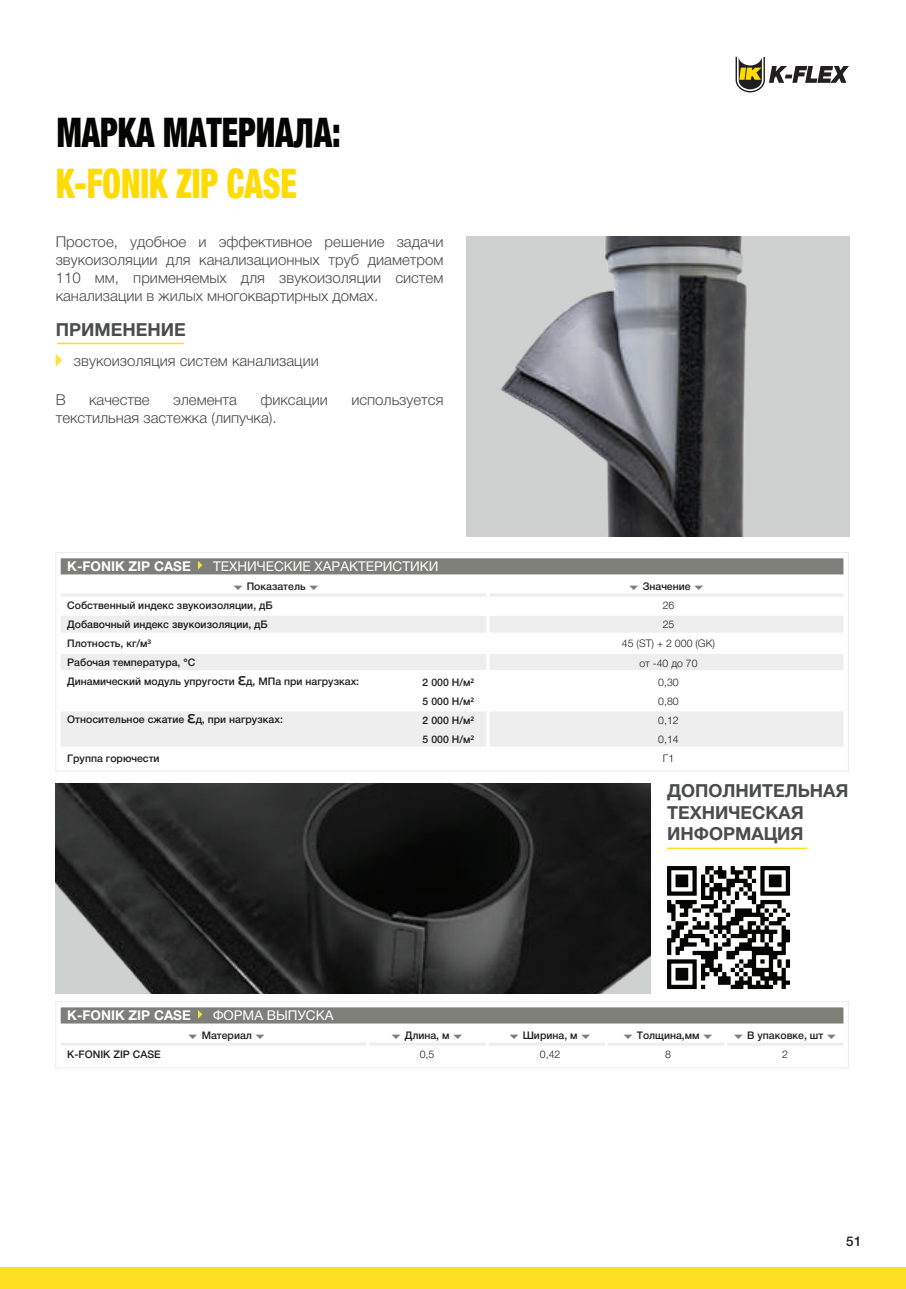
<style>
.page{position:relative;width:906px;height:1289px;background:#fff}
.page>*{position:absolute;margin:0;border:0;box-sizing:border-box;transform-origin:0 0}
.t1{font:900 condensed 40.65px "Helvetica Neue";color:#040503;scale:.81 1}
.t2{font:900 condensed 40.65px "Helvetica Neue";color:#ffdc01;scale:.81 1}
.t3{font:700 18px/21.6px "Helvetica Neue Cyr";color:#4b4c4d}
.t4{font:300 15px/18px "Helvetica Neue Cyr";color:#494a49;text-align:justify}
.t5{font:13.5px "Helvetica Neue Cyr";color:#fff}
.t6{font:700 13.5px "Helvetica Neue Cyr";color:#fff}
.t7{font:500 13.5px "Helvetica Neue Cyr";color:#231f20}
.t8{font:500 10.5px/19px "Helvetica Neue Cyr";color:#211e1e;text-align:justify}
.t9{font:300 10.5px/19.2px "Helvetica Neue Cyr";color:#211e1e}
.t10{font:500 10.5px "Helvetica Neue Cyr";color:#231f20}
.s1{font-family:"Open Sans";font-weight:600}
.s2{font-family:"Open Sans";font-weight:600;font-size:16.5px}
</style>
<div class="page">
<div style="left:0;top:1266px;width:906px;height:22px;background:#ffdd21"></div>
<svg style="left:735px;top:57px;width:114px;height:35px"></svg>
<div style="left:467px;top:236px;width:382px;height:300px;background:#cfd0d0"></div>
<img style="left:501px;top:236px;width:246px;height:300px">
<hr style="left:57px;top:343px;width:127px;height:1px;background:#ffdd21">
<svg style="left:56px;top:354px;width:6px;height:13px"></svg>
<div style="left:59px;top:1005px;width:786px;height:20px;background:#7f7f7a"></div>
<div style="left:55px;top:1001px;width:794px;height:67px;border:1px solid #edeeef"></div>
<hr style="left:59px;top:1042px;width:786px;height:3px;background:#edeeed">
<hr style="left:59px;top:1023px;width:786px;height:3px;background:#fff">
<div style="left:58px;top:1004px;width:788px;height:60px;border:3px solid #fff"></div>
<hr style="left:366px;top:1025px;width:3px;height:38px;background:#fff">
<hr style="left:485px;top:1025px;width:3px;height:38px;background:#fff">
<hr style="left:605px;top:1025px;width:3px;height:38px;background:#fff">
<hr style="left:724px;top:1025px;width:3px;height:38px;background:#fff">
<svg style="left:198px;top:1010px;width:4px;height:8px"></svg>
<img style="left:56px;top:783px;width:595px;height:210px">
<hr style="left:667px;top:847px;width:140px;height:2px;background:#ffdd21">
<div style="left:59px;top:614px;width:786px;height:19px;background:#edeeed"></div>
<div style="left:59px;top:652px;width:786px;height:19px;background:#edeeed"></div>
<div style="left:59px;top:710px;width:786px;height:38px;background:#edeeed"></div>
<div style="left:59px;top:557px;width:786px;height:19px;background:#7f7f7a"></div>
<div style="left:55px;top:552px;width:794px;height:219px;border:1px solid #edeeef"></div>
<hr style="left:59px;top:612px;width:786px;height:3px;background:#fff">
<hr style="left:59px;top:593px;width:786px;height:3px;background:#edeeed">
<hr style="left:59px;top:574px;width:786px;height:3px;background:#fff">
<div style="left:58px;top:555px;width:788px;height:213px;border:3px solid #fff"></div>
<hr style="left:59px;top:651px;width:786px;height:3px;background:#fff">
<hr style="left:59px;top:632px;width:786px;height:2px;background:#fff">
<hr style="left:59px;top:670px;width:786px;height:3px;background:#fff">
<hr style="left:59px;top:708px;width:786px;height:3px;background:#fff">
<hr style="left:59px;top:746px;width:786px;height:3px;background:#fff">
<hr style="left:59px;top:765px;width:786px;height:3px;background:#fff">
<hr style="left:486px;top:576px;width:3px;height:191px;background:#fff">
<svg style="left:198px;top:561px;width:4px;height:8px"></svg>
<svg style="left:667px;top:866px;width:123px;height:123px"></svg>
<h1 class="t1" style="left:57px;top:108px;width:352px">МАРКА МАТЕРИАЛА:</h1>
<h1 class="t2" style="left:56px;top:158px;width:299px">K-FONIK ZIP CASE</h1>
<h3 class="t4" style="left:56px;top:233px;width:389px">Простое, удобное и эффективное решение задачи звукоизоляции для канализационных труб диаметром 110 мм, применяемых для звукоизоляции систем канализации в жилых многоквартирных домах.</h3>
<h2 class="t3" style="left:56px;top:319px;width:132px">ПРИМЕНЕНИЕ</h2>
<h3 class="t4" style="left:74px;top:351px;width:246px">звукоизоляция систем канализации</h3>
<h3 class="t4" style="left:56px;top:391px;width:12px">В</h3>
<h3 class="t4" style="left:89px;top:391px;width:62px">качестве</h3>
<h3 class="t4" style="left:173px;top:391px;width:65px">элемента</h3>
<h3 class="t4" style="left:260px;top:391px;width:69px">фиксации</h3>
<h3 class="t4" style="left:351px;top:391px;width:94px">используется</h3>
<h3 class="t4" style="left:56px;top:409px;width:222px">текстильная застежка (липучка).</h3>
<p class="t6" style="left:67px;top:559px;width:125px">K-FONIK ZIP CASE</p>
<p class="t5" style="left:213px;top:559px;width:227px">ТЕХНИЧЕСКИЕ ХАРАКТЕРИСТИКИ</p>
<p class="t10" style="left:247px;top:580px;width:60px">Показатель</p>
<p class="t8" style="left:642px;top:577px;width:50px">Значение</p>
<p class="t8" style="left:67px;top:595px;width:207px">Собственный индекс звукоизоляции, дБ</p>
<p class="t9" style="left:662px;top:595px;width:13px">26</p>
<p class="t8" style="left:67px;top:615px;width:202px">Добавочный индекс звукоизоляции, дБ</p>
<p class="t9" style="left:662px;top:615px;width:13px">25</p>
<p class="t8" style="left:67px;top:634px;width:86px">Плотность, кг/м<span class="s1">³</span></p>
<p class="t9" style="left:622px;top:634px;width:95px">45 (ST) + 2 000 (GK)</p>
<p class="t8" style="left:67px;top:653px;width:129px">Рабочая температура, °С</p>
<p class="t9" style="left:639px;top:653px;width:60px">от -40 до 70</p>
<p class="t8" style="left:67px;top:672px;width:293px">Динамический модуль упругости <span class="s2">ε</span>д, МПа при нагрузках:</p>
<p class="t8" style="left:67px;top:710px;width:217px">Относительное сжатие <span class="s2">ε</span>д, при нагрузках:</p>
<p class="t8" style="left:67px;top:749px;width:94px">Группа горючести</p>
<p class="t8" style="left:422px;top:672px;width:53px">2 000 Н/м<span class="s1">²<br></span>5 000 Н/м<span class="s1">²<br></span>2 000 Н/м<span class="s1">²<br></span>5 000 Н/м<span class="s1">²</span></p>
<p class="t9" style="left:658px;top:672px;width:22px">0,30</p>
<p class="t9" style="left:658px;top:691px;width:22px">0,80</p>
<p class="t9" style="left:658px;top:711px;width:22px">0,12<br>0,14</p>
<p class="t9" style="left:663px;top:749px;width:13px">Г1</p>
<h2 class="t3" style="left:667px;top:780px;width:183px">ДОПОЛНИТЕЛЬНАЯ<br>ТЕХНИЧЕСКАЯ<br>ИНФОРМАЦИЯ</h2>
<p class="t6" style="left:67px;top:1007px;width:125px">K-FONIK ZIP CASE</p>
<p class="t5" style="left:213px;top:1007px;width:122px">ФОРМА ВЫПУСКА</p>
<p class="t10" style="left:202px;top:1029px;width:52px">Материал</p>
<p class="t8" style="left:67px;top:1044px;width:95px">K-FONIK ZIP CASE</p>
<p class="t9" style="left:782px;top:1044px;width:7px">2</p>
<p class="t8" style="left:405px;top:1026px;width:46px">Длина, м</p>
<p class="t8" style="left:523px;top:1026px;width:56px">Ширина, м</p>
<p class="t8" style="left:637px;top:1026px;width:64px">Толщина,мм</p>
<p class="t8" style="left:747px;top:1026px;width:78px">В упаковке, шт</p>
<p class="t9" style="left:665px;top:1044px;width:7px">8</p>
<p class="t9" style="left:540px;top:1044px;width:22px">0,42</p>
<p class="t9" style="left:420px;top:1044px;width:16px">0,5</p>
<p class="t7" style="left:846px;top:1233px;width:17px">51</p>
</div>
